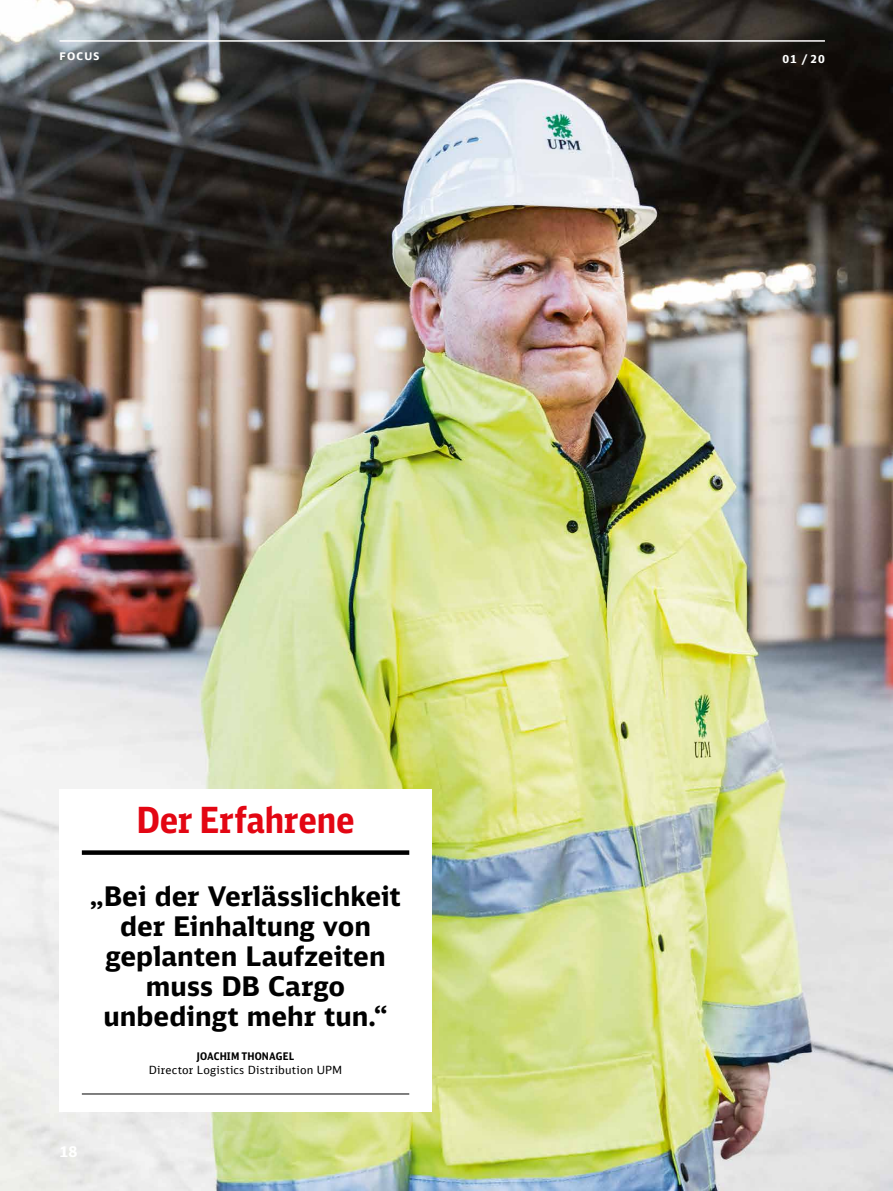
<style>
.page{position:relative;width:893px;height:1191px;background:#fff}
.page>*{position:absolute;margin:0;border:0;box-sizing:border-box;transform-origin:0 0}
.t1{font:700 36px "DB Sans Cond";letter-spacing:-.005em;color:#e30613}
.t2{font:700 27px/30px "DB Sans";color:#000;text-align:center}
.t3{font:700 15px "DB Sans";color:#fff}
.t4{font:11.25px "DB Sans";letter-spacing:.015em;color:#000}
.t5{font:700 11.25px "DB Sans";color:#fff}
.t6{font:700 10.5px "DB Sans Cond";letter-spacing:.01em;color:#000}
.t7{font:700 10.5px "DB Sans";letter-spacing:.115em;color:#fff}
</style>
<div class="page">
<img style="left:0;top:0;width:893px;height:1191px">
<div style="left:60px;top:788px;width:372px;height:323px;background:#fff"></div>
<div style="left:82px;top:850px;width:327px;height:5px;background:#000"></div>
<hr style="left:82px;top:1093px;width:327px;height:1px;background:#000">
<hr style="left:60px;top:40px;width:765px;height:2px;background:#fff">
<p class="t7" style="left:60px;top:50px;width:42px">FOCUS</p>
<h1 class="t1" style="left:137px;top:797px;width:220px">Der Erfahrene</h1>
<p class="t2" style="left:90px;top:880px;width:312px">„Bei der Verlässlichkeit der Einhaltung von geplanten Laufzeiten muss DB Cargo unbedingt mehr tun.“</p>
<p class="t6" style="left:197px;top:1049px;width:99px">JOACHIM THONAGEL</p>
<p class="t4" style="left:149px;top:1063px;width:195px">Director Logistics Distribution UPM</p>
<p class="t3" style="left:60px;top:1142px;width:19px">18</p>
<p class="t5" style="left:782px;top:51px;width:44px">01 / 20</p>
</div>
